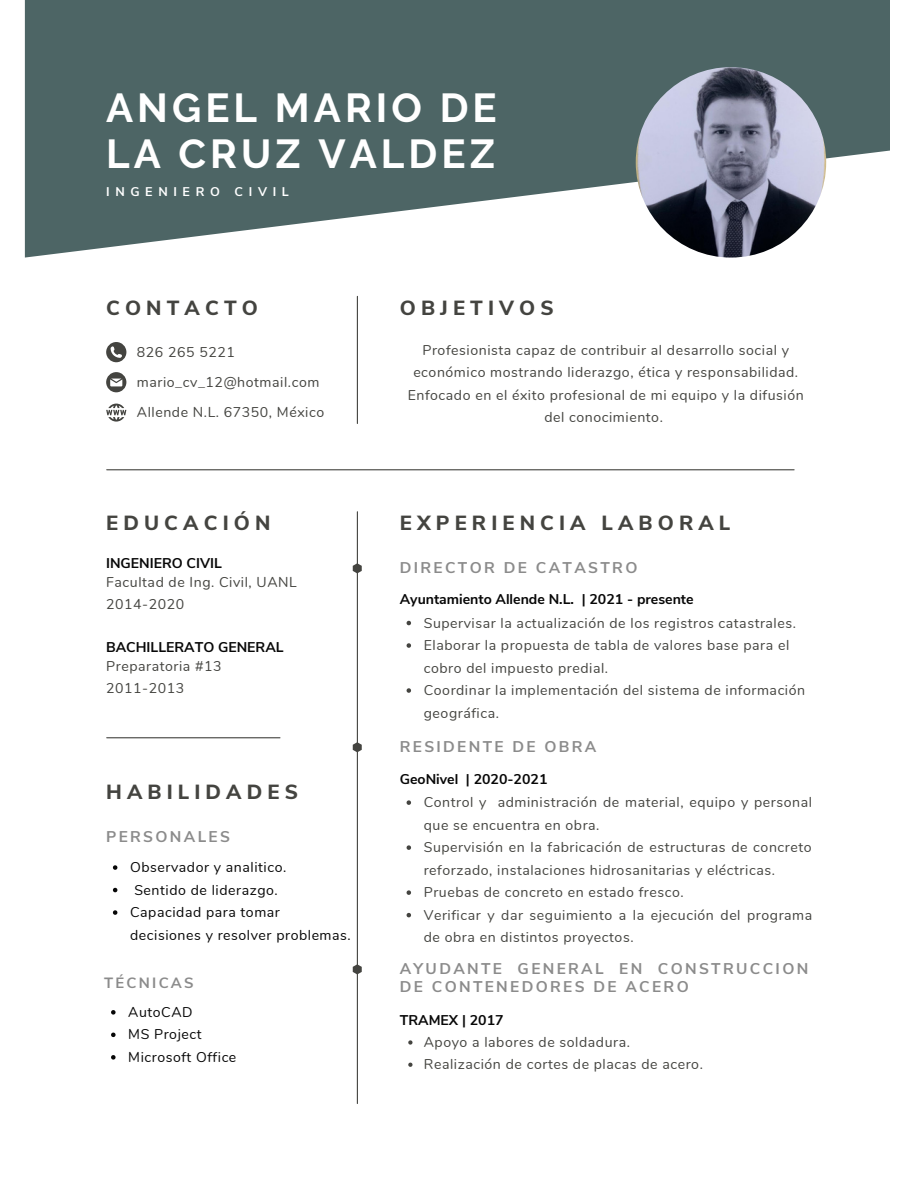
<style>
.page{position:relative;width:918px;height:1188px;background:#fff}
.page>*{position:absolute;margin:0;border:0;box-sizing:border-box;transform-origin:0 0}
.t1{font:700 40.35px/46.3px "Raleway";letter-spacing:.1em;color:#fff}
.t2{font:800 20.4px "Nunito Sans";letter-spacing:.25em;color:#444440}
.t3{font:700 15.45px/18px "Nunito Sans";letter-spacing:.15em;color:#8b8b8b}
.t4{font:700 14.85px "Nunito Sans";letter-spacing:.15em;color:#8b8b8b}
.t5{font:14.1px/22.5px "Nunito";letter-spacing:.04em;color:#444440}
.t6{font:14.1px/22.5px "Nunito";letter-spacing:.04em;color:#070707}
.t7{font:700 14.1px "Nunito Sans";color:#070707}
.t8{font:700 12.6px "Nunito Sans";letter-spacing:.45em;color:#fff}
</style>
<div class="page">
<svg style="left:106px;top:342px;width:20px;height:20px"></svg>
<svg style="left:106px;top:372px;width:20px;height:20px"></svg>
<svg style="left:106px;top:404px;width:20px;height:18px"></svg>
<svg style="left:25px;top:0;width:865px;height:258px;fill:#4d6565"></svg>
<hr style="left:357px;top:296px;width:1px;height:127px;background:#444440">
<hr style="left:107px;top:469px;width:687px;height:1px;background:#444440">
<hr style="left:107px;top:737px;width:173px;height:1px;background:#444440">
<hr style="left:357px;top:512px;width:1px;height:592px;background:#444440">
<svg style="left:353px;top:563px;width:9px;height:10px"></svg>
<svg style="left:353px;top:742px;width:9px;height:10px"></svg>
<svg style="left:353px;top:964px;width:9px;height:10px"></svg>
<img style="left:636px;top:67px;width:190px;height:191px;border-radius:50%">
<svg style="left:407px;top:621px;width:4px;height:4px"></svg>
<svg style="left:407px;top:643px;width:4px;height:5px"></svg>
<svg style="left:407px;top:688px;width:4px;height:5px"></svg>
<svg style="left:407px;top:800px;width:4px;height:5px"></svg>
<svg style="left:407px;top:845px;width:4px;height:5px"></svg>
<svg style="left:407px;top:890px;width:4px;height:5px"></svg>
<svg style="left:407px;top:913px;width:4px;height:4px"></svg>
<svg style="left:408px;top:1040px;width:5px;height:5px"></svg>
<svg style="left:408px;top:1063px;width:5px;height:4px"></svg>
<svg style="left:113px;top:865px;width:4px;height:5px"></svg>
<svg style="left:113px;top:888px;width:4px;height:4px"></svg>
<svg style="left:113px;top:910px;width:4px;height:5px"></svg>
<svg style="left:111px;top:1010px;width:5px;height:5px"></svg>
<svg style="left:111px;top:1033px;width:5px;height:4px"></svg>
<svg style="left:111px;top:1055px;width:5px;height:5px"></svg>
<p class="t1" style="left:106px;top:84px;width:392px">ANGEL MARIO DE<br>LA CRUZ VALDEZ</p>
<p class="t8" style="left:106px;top:183px;width:184px">INGENIERO CIVIL</p>
<p class="t2" style="left:106px;top:294px;width:153px">CONTACTO</p>
<p class="t2" style="left:400px;top:294px;width:155px">OBJETIVOS</p>
<p class="t5" style="left:137px;top:341px;width:100px">826 265 5221</p>
<p class="t5" style="left:137px;top:371px;width:184px">mario_cv_12@hotmail.com</p>
<p class="t5" style="left:137px;top:402px;width:189px">Allende N.L. 67350, México</p>
<p class="t2" style="left:106px;top:509px;width:166px">EDUCACIÓN</p>
<p class="t7" style="left:106px;top:554px;width:117px">INGENIERO CIVIL</p>
<p class="t5" style="left:106px;top:571px;width:192px">Facultad de Ing. Civil, UANL</p>
<p class="t5" style="left:106px;top:594px;width:80px">2014-2020</p>
<p class="t7" style="left:106px;top:638px;width:179px">BACHILLERATO GENERAL</p>
<p class="t5" style="left:106px;top:655px;width:117px">Preparatoria #13</p>
<p class="t5" style="left:106px;top:677px;width:80px">2011-2013</p>
<p class="t2" style="left:106px;top:778px;width:193px">HABILIDADES</p>
<p class="t3" style="left:106px;top:828px;width:125px">PERSONALES</p>
<p class="t6" style="left:130px;top:856px;width:158px">Observador y analitico.</p>
<p class="t6" style="left:134px;top:879px;width:145px">Sentido de liderazgo.</p>
<p class="t6" style="left:130px;top:901px;width:222px">Capacidad para tomar decisiones y resolver problemas.</p>
<p class="t4" style="left:104px;top:973px;width:91px">TÉCNICAS</p>
<p class="t6" style="left:128px;top:1001px;width:66px">AutoCAD</p>
<p class="t6" style="left:128px;top:1023px;width:75px">MS Project</p>
<p class="t6" style="left:128px;top:1046px;width:110px">Microsoft Office</p>
<p class="t5" style="left:413px;top:339px;width:386px;text-align:center">Profesionista capaz de contribuir al desarrollo social y económico mostrando liderazgo, ética y responsabilidad.</p>
<p class="t5" style="left:408px;top:384px;width:398px;text-align:center">Enfocado en el éxito profesional de mi equipo y la difusión del conocimiento.</p>
<p class="t2" style="left:400px;top:509px;width:332px">EXPERIENCIA LABORAL</p>
<p class="t3" style="left:400px;top:559px;width:239px">DIRECTOR DE CATASTRO</p>
<p class="t7" style="left:400px;top:590px;width:295px">Ayuntamiento Allende N.L. | 2021 - presente</p>
<p class="t5" style="left:424px;top:612px;width:374px">Supervisar la actualización de los registros catastrales.</p>
<p class="t5" style="left:424px;top:634px;width:367px">Elaborar la propuesta de tabla de valores base para el cobro del impuesto predial.</p>
<p class="t5" style="left:424px;top:679px;width:383px">Coordinar la implementación del sistema de información geográfica.</p>
<p class="t3" style="left:400px;top:737px;width:198px">RESIDENTE DE OBRA</p>
<p class="t7" style="left:400px;top:770px;width:149px">GeoNivel | 2020-2021</p>
<p class="t5" style="left:424px;top:791px;width:390px">Control y administración de material, equipo y personal que se encuentra en obra.</p>
<p class="t5" style="left:424px;top:836px;width:389px">Supervisión en la fabricación de estructuras de concreto reforzado, instalaciones hidrosanitarias y eléctricas.</p>
<p class="t5" style="left:424px;top:881px;width:261px">Pruebas de concreto en estado fresco.</p>
<p class="t5" style="left:424px;top:904px;width:390px">Verificar y dar seguimiento a la ejecución del programa de obra en distintos proyectos.</p>
<p class="t3" style="left:400px;top:960px;width:410px">AYUDANTE GENERAL EN CONSTRUCCION<br>DE CONTENEDORES DE ACERO</p>
<p class="t7" style="left:400px;top:1010px;width:105px">TRAMEX | 2017</p>
<p class="t5" style="left:424px;top:1031px;width:208px">Apoyo a labores de soldadura.</p>
<p class="t5" style="left:424px;top:1053px;width:281px">Realización de cortes de placas de acero.</p>
</div>
